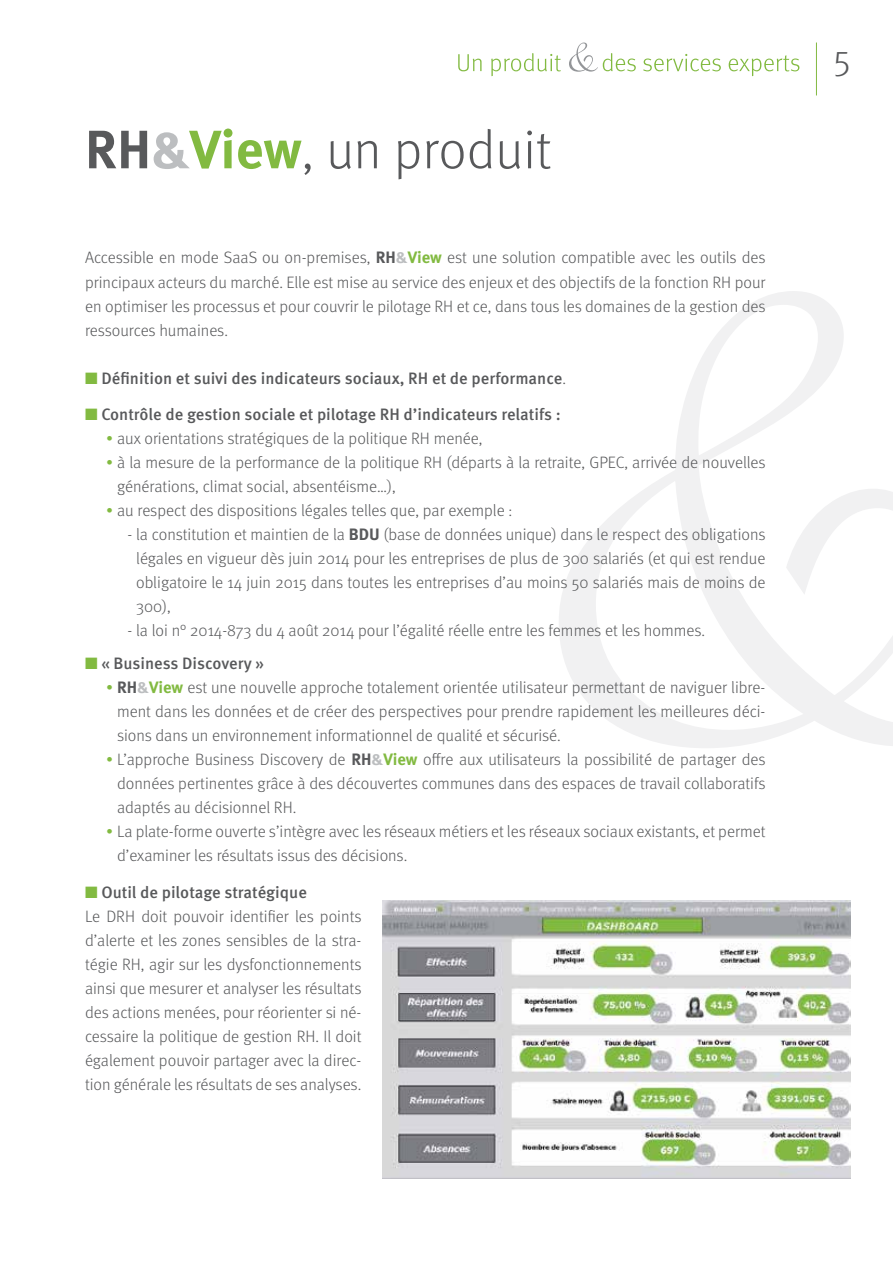
<style>
.page{position:relative;width:893px;height:1263px;background:#fff}
.page>*{position:absolute;margin:0;border:0;box-sizing:border-box;transform-origin:0 0}
.t1{font:300 54px "Meta OT";color:#58595b}
.t2{font:300 36px "Meta OT";color:#58595b}
.t3{font:300 16.5px/24px "Meta OT";color:#58595b;text-align:justify}
.t4{font:500 16.5px "Meta OT";color:#58595b}
.s1{font-weight:700}
.s2{font-weight:700;color:#bcbec0}
.s3{font-weight:700;color:#82ba41}
.s4{color:#82ba41}
.s5{font-weight:300}
.s6{font-weight:500}
</style>
<div class="page">
<svg style="left:559px;top:291px;width:334px;height:457px"></svg>
<svg style="left:569px;top:43px;width:230px;height:33px"></svg>
<svg style="left:458px;top:53px;width:103px;height:23px"></svg>
<hr style="left:816px;top:43px;width:1px;height:52px;background:#82ba41">
<img style="left:383px;top:901px;width:467px;height:278px">
<h1 class="t1" style="left:85px;top:118px;width:468px"><span class="s1">RH</span><span class="s2">&amp;</span><span class="s3">View</span>, un produit</h1>
<p class="t3" style="left:85px;top:246px;width:682px">Accessible en mode SaaS ou on-premises, <span class="s1">RH</span><span class="s2">&amp;</span><span class="s3">View</span> est une solution compatible avec les outils des principaux acteurs du marché. Elle est mise au service des enjeux et des objectifs de la fonction RH pour en optimiser les processus et pour couvrir le pilotage RH et ce, dans tous les domaines de la gestion des ressources humaines.</p>
<p class="t4" style="left:85px;top:368px;width:482px"><span class="s4">■</span> Définition et suivi des indicateurs sociaux, RH et de performance<span class="s5">.</span></p>
<p class="t4" style="left:85px;top:404px;width:477px"><span class="s4">■</span> Contrôle de gestion sociale et pilotage RH d’indicateurs relatifs :</p>
<p class="t3" style="left:106px;top:427px;width:378px"><span class="s4">•</span> aux orientations stratégiques de la politique RH menée,</p>
<p class="t3" style="left:117px;top:451px;width:650px;text-indent:-11px"><span class="s4">•</span> à la mesure de la performance de la politique RH (départs à la retraite, GPEC, arrivée de nouvelles générations, climat social, absentéisme…),</p>
<p class="t3" style="left:106px;top:499px;width:407px"><span class="s4">•</span> au respect des dispositions légales telles que, par exemple :</p>
<p class="t3" style="left:136px;top:523px;width:631px;text-indent:-9px">- la constitution et maintien de la <span class="s1">BDU</span> (base de données unique) dans le respect des obligations légales en vigueur dès juin 2014 pour les entreprises de plus de 300 salariés (et qui est rendue obligatoire le 14 juin 2015 dans toutes les entreprises d’au moins 50 salariés mais de moins de 300),</p>
<p class="t3" style="left:128px;top:619px;width:579px">- la loi n° 2014-873 du 4 août 2014 pour l’égalité réelle entre les femmes et les hommes.</p>
<p class="t4" style="left:85px;top:653px;width:181px"><span class="s4">■</span> « Business Discovery »</p>
<p class="t3" style="left:117px;top:675px;width:650px;text-indent:-11px"><span class="s4">•</span> <span class="s1">RH</span><span class="s2">&amp;</span><span class="s3">View</span> est une nouvelle approche totalement orientée utilisateur permettant de naviguer libre&shy;ment dans les données et de créer des perspectives pour prendre rapidement les meilleures déci&shy;sions dans un environnement informationnel de qualité et sécurisé.</p>
<p class="t3" style="left:117px;top:747px;width:650px;text-indent:-11px"><span class="s4">•</span> L’approche Business Discovery de <span class="s1">RH</span><span class="s2">&amp;</span><span class="s3">View</span> offre aux utilisateurs la possibilité de partager des données pertinentes grâce à des découvertes communes dans des espaces de travail collaboratifs adaptés au décisionnel RH.</p>
<p class="t3" style="left:117px;top:819px;width:650px;text-indent:-11px"><span class="s4">•</span> La plate-forme ouverte s’intègre avec les réseaux métiers et les réseaux sociaux existants, et permet d’examiner les résultats issus des décisions.</p>
<p class="t3" style="left:85px;top:880px;width:278px;text-align:left"><span class="s4">■</span> <span class="s6">Outil de pilotage stratégique<br></span>Le DRH doit pouvoir identifier les points d’alerte et les zones sensibles de la stra&shy;tégie RH, agir sur les dysfonctionnements ainsi que mesurer et analyser les résultats des actions menées, pour réorienter si né&shy;cessaire la politique de gestion RH. Il doit également pouvoir partager avec la direc&shy;tion générale les résultats de ses analyses.</p>
<h2 class="t2" style="left:834px;top:36px;width:18px">5</h2>
</div>
